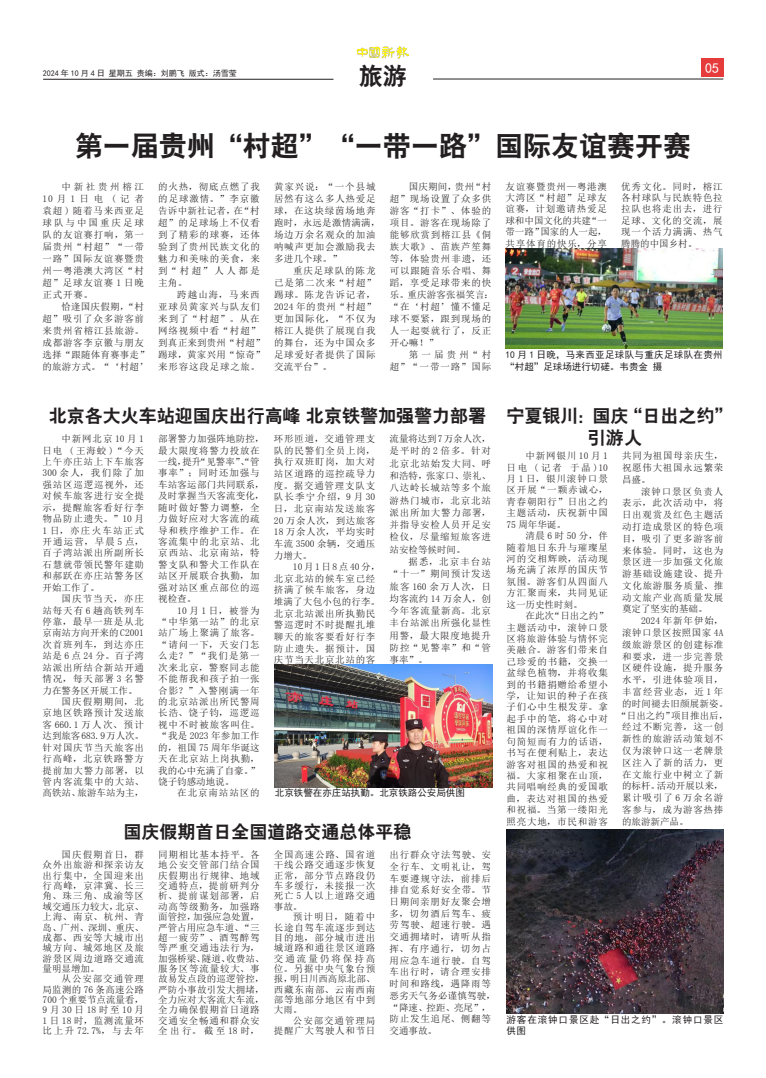
<style>
.page{position:relative;width:766px;height:1078px;background:#fff}
.page>*{position:absolute;margin:0;border:0;box-sizing:border-box;transform-origin:0 0}
.标题28{font:28px "jdchjt";color:#231f20}
.t1{font:24px "jdchjt";color:#231f20}
.标题18{font:18px/21.6px "jdchjt";color:#231f20;text-align:center}
.t2{font:14px "Sim Hei";color:#fff}
.正文{font:9.5px/11.4px "Sim Sun";letter-spacing:.08em;color:#231f20;text-align:justify}
.图注{font:9.5px/11.4px "Sim Hei";letter-spacing:.035em;color:#231f20}
.正文-2{font:9.5px "Sim Sun";color:#231f20}
.图注-2{font:9.5px/11.4px "Sim Hei";letter-spacing:.095em;color:#231f20}
.图注-3{font:9.5px "Sim Hei";color:#231f20}
.正文-3{font:9.5px/12px "Sim Sun";letter-spacing:.215em;color:#231f20;text-align:right}
.正文-4{font:9.5px "Sim Sun";letter-spacing:.05em;color:#231f20}
.正文-5{font:9.5px "Sim Sun";letter-spacing:.02em;color:#231f20}
.t3{font:8px "Sim Hei";color:#231f20}
.s1{font-family:"FZDHTK GBK1 0"}
</style>
<div class="page">
<div style="left:700px;top:58px;width:23px;height:19px;background:#e53b3b"></div>
<img style="left:356px;top:46px;width:53px;height:13px">
<hr style="left:433px;top:79px;width:290px;height:1px;background:#231f20">
<hr style="left:43px;top:79px;width:290px;height:1px;background:#231f20">
<img style="left:505px;top:249px;width:217px;height:99px">
<img style="left:275px;top:664px;width:217px;height:122px">
<img style="left:506px;top:829px;width:217px;height:183px">
<p class="t3" style="left:43px;top:69px;width:195px">2024 年 10 月 4 日 星期五 责编：刘鹏飞 版式：汤雪莹</p>
<p class="t1" style="left:359px;top:64px;width:49px">旅游</p>
<p class="t2" style="left:704px;top:61px;width:15px">05</p>
<p class="标题28" style="left:75px;top:131px;width:617px">第一届贵州<span class="s1">“</span>村超<span class="s1">”“</span>一带一路<span class="s1">”</span>国际友谊赛开赛</p>
<p class="正文" style="left:43px;top:180px;width:103px;line-height:12px;text-indent:19px">中新社贵州榕江10月1日电 (记者袁超 ) 随着马来西亚足球队与中国重庆足球队的友谊赛打响，第一届贵州“村超”“一带一路”国际友谊赛暨贵州—粤港澳大湾区“村超”足球友谊赛 1 日晚正式开赛。</p>
<p class="正文" style="left:43px;top:300px;width:108px;line-height:12px;text-align:left;text-indent:19px">恰逢国庆假期，“村超”吸引了众多游客前来贵州省榕江县旅游。成都游客李京徽与朋友选择“跟随体育赛事走”的旅游方式。“‘村超’</p>
<p class="正文" style="left:158px;top:180px;width:103px;line-height:12px">的火热，彻底点燃了我的足球激情。”李京徽告诉中新社记者，在“村超”的足球场上不仅看到了精彩的球赛，还体验到了贵州民族文化的魅力和美味的美食，来到“村超”人人都是主角。</p>
<p class="正文" style="left:158px;top:288px;width:108px;line-height:12px;text-align:left;text-indent:19px">跨越山海，马来西亚球员黄家兴与队友们来到了“村超”。从在网络视频中看“村超”到真正来到贵州“村超”踢球，黄家兴用“惊奇”来形容这段足球之旅。</p>
<p class="正文" style="left:274px;top:180px;width:108px;line-height:12px;text-align:left">黄家兴说：“一个县城居然有这么多人热爱足球，在这块绿茵场地奔跑时，永远是激情满满，场边万余名观众的加油呐喊声更加会激励我去多进几个球。”</p>
<p class="正文" style="left:274px;top:264px;width:103px;line-height:12px;text-indent:19px">重庆足球队的陈龙已是第二次来“村超”踢球。陈龙告诉记者，2024 年的贵州“村超”更加国际化，“不仅为榕江人提供了展现自我的舞台，还为中国众多足球爱好者提供了国际交流平台”。</p>
<p class="正文" style="left:389px;top:180px;width:105px;line-height:12px;text-align:left;text-indent:19px">国庆期间，贵州“村超”现场设置了众多供游客“打卡”、体验的项目。游客在现场除了能够欣赏到榕江县《侗族大歌》、苗族芦笙舞等，体验贵州非遗，还可以跟随音乐合唱、舞蹈，享受足球带来的快乐。重庆游客张福笑言：“在‘村超’懂不懂足球不要紧，跟到现场的人一起耍就行了，反正开心嘛！”</p>
<p class="正文-3" style="left:389px;top:348px;width:103px">第一届贵州“村超”“一带一路”国际</p>
<p class="标题18" style="left:49px;top:405px;width:438px">北京各大火车站迎国庆出行高峰北京铁警加强警力部署</p>
<p class="正文" style="left:43px;top:433px;width:103px;text-indent:19px">中新网北京 10 月 1日电 ( 王海蛟 )“今天上午亦庄站上下车旅客300 余人，我们除了加强站区巡逻巡视外，还对候车旅客进行安全提示，提醒旅客看好行李物品防止遗失。”10 月1 日，亦庄火车站正式开通运营，早晨 5 点，百子湾站派出所副所长石慧就带领民警年建勋和郝跃在亦庄站警务区开始工作了。</p>
<p class="正文" style="left:43px;top:593px;width:103px;text-indent:19px">国庆节当天，亦庄站每天有 6 趟高铁列车停靠，最早一班是从北京南站方向开来的 C2001次首班列车，到达亦庄站是 6 点 24 分。百子湾站派出所结合新站开通情况，每天部署 3 名警力在警务区开展工作。</p>
<p class="正文" style="left:43px;top:695px;width:103px;text-indent:19px">国庆假期期间，北京地区铁路预计发送旅客 660.1 万人次、预计达到旅客 683.9万人次。针对国庆节当天旅客出行高峰，北京铁路警方提前加大警力部署，以管内客流集中的大站、高铁站、旅游车站为主，</p>
<p class="正文" style="left:158px;top:433px;width:108px;text-align:left">部署警力加强阵地防控，最大限度将警力投放在一线，提升“见警率”、“管事率”；同时还加强与车站客运部门共同联系，及时掌握当天客流变化，随时做好警力调整，全力做好应对大客流的疏导和秩序维护工作。在客流集中的北京站、北京西站、北京南站，特警支队和警犬工作队在站区开展联合执勤，加强对站区重点部位的巡视检查。</p>
<p class="正文" style="left:158px;top:604px;width:103px;text-indent:19px">10 月 1 日，被誉为“中华第一站”的北京站广场上聚满了旅客。“请问一下，天安门怎么走？”“我们是第一次来北京，警察同志能不能帮我和孩子拍一张合影？”入警刚满一年的北京站派出所民警周长浩、饶子钧，巡逻巡视中不时被旅客叫住。“我是 2023 年参加工作的，祖国 75 周年华诞这天在北京站上岗执勤，我的心中充满了自豪。”饶子钧感动地说。</p>
<p class="正文" style="left:177px;top:787px;width:84px">在北京南站站区的</p>
<p class="正文" style="left:274px;top:433px;width:103px">环形匝道，交通管理支队的民警们全员上岗，执行双班盯岗，加大对站区道路的巡控疏导力度。据交通管理支队支队长季宁介绍，9 月 30日，北京南站发送旅客20 万余人次，到达旅客18 万余人次，平均实时车流 3500 余辆，交通压力增大。</p>
<p class="正文" style="left:274px;top:561px;width:108px;text-align:left;text-indent:19px">10月1日8点40分，北京北站的候车室已经挤满了候车旅客，身边堆满了大包小包的行李。北京北站派出所执勤民警巡逻时不时提醒扎堆聊天的旅客要看好行李防止遗失。据预计，国庆节当天北京北站的客</p>
<p class="正文" style="left:389px;top:432px;width:103px;line-height:12.3px">流量将达到 7万余人次，是平时的 2 倍多。针对北京北站始发大同、呼和浩特，张家口、崇礼、八达岭长城站等多个旅游热门城市，北京北站派出所加大警力部署，并指导安检人员开足安检仪，尽量缩短旅客进站安检等候时间。</p>
<p class="正文" style="left:389px;top:555px;width:103px;line-height:12.3px;text-indent:19px">据悉，北京丰台站“十一”期间预计发送旅客 160 余万人次，日均客流约 14 万余人，创今年客流量新高。北京丰台站派出所强化显性用警，最大限度地提升防控“见警率”和“管事率”。</p>
<p class="图注-3" style="left:275px;top:788px;width:191px">北京铁警在亦庄站执勤。北京铁路公安局供图</p>
<p class="标题18" style="left:123px;top:820px;width:289px">国庆假期首日全国道路交通总体平稳</p>
<p class="正文" style="left:43px;top:849px;width:103px;line-height:10.3px;text-indent:19px">国庆假期首日，群众外出旅游和探亲访友出行集中，全国迎来出行高峰，京津冀、长三角、珠三角、成渝等区域交通压力较大，北京、上海、南京、杭州、青岛、广州、深圳、重庆、成都、西安等大城市出城方向、城郊地区及旅游景区周边道路交通流量明显增加。</p>
<p class="正文" style="left:43px;top:973px;width:103px;line-height:10.3px;text-indent:19px">从公安部交通管理局监测的 76 条高速公路700 个重要节点流量看，9月30日18时至10月1 日 18 时，监测流量环比上升 72.7%，与去年</p>
<p class="正文" style="left:158px;top:849px;width:108px;line-height:10.3px;text-align:left">同期相比基本持平。各地公安交管部门结合国庆假期出行规律、地域交通特点，提前研判分析、提前谋划部署，启动高等级勤务，加强路面管控，加强应急处置，严管占用应急车道、“三超一疲劳”、酒驾醉驾等严重交通违法行为，加强桥梁、隧道、收费站、服务区等流量较大、事故易发点段的巡逻管控，严防小事故引发大拥堵，全力应对大客流大车流，全力确保假期首日道路交通安全畅通和群众安全出行。截至18时，</p>
<p class="正文" style="left:274px;top:849px;width:103px;line-height:10.3px">全国高速公路、国省道干线公路交通逐步恢复正常，部分节点路段仍车多缓行，未接报一次死亡 5 人以上道路交通事故。</p>
<p class="正文" style="left:274px;top:911px;width:103px;line-height:10.3px;text-indent:19px">预计明日，随着中长途自驾车流逐步到达目的地，部分城市进出城道路和通往景区道路交通流量仍将保持高位。另据中央气象台预报，明日川西高原北部、西藏东南部、云南西南部等地部分地区有中到大雨。</p>
<p class="正文" style="left:274px;top:1014px;width:103px;line-height:10.3px;text-align:right">公安部交通管理局<br>提醒广大驾驶人和节日</p>
<p class="正文" style="left:389px;top:848px;width:108px;line-height:11.7px;text-align:left">出行群众守法驾驶、安全行车、文明礼让，驾车要遵规守法，前排后排自觉系好安全带。节日期间亲朋好友聚会增多，切勿酒后驾车、疲劳驾驶、超速行驶。遇交通拥堵时，请听从指挥、有序通行，切勿占用应急车道行驶。自驾车出行时，请合理安排时间和路线，遇降雨等恶劣天气务必谨慎驾驶，“降速、控距、亮尾”，防止发生追尾、侧翻等交通事故。</p>
<p class="正文" style="left:505px;top:180px;width:103px">友谊赛暨贵州—粤港澳大湾区“村超”足球友谊赛，计划邀请热爱足球和中国文化的共建“一带一路”国家的人一起，共享体育的快乐，分享</p>
<p class="正文" style="left:621px;top:180px;width:103px">优秀文化。同时，榕江各村球队与民族特色拉拉队也将走出去，进行足球、文化的交流，展现一个活力满满、热气腾腾的中国乡村。</p>
<p class="图注" style="left:505px;top:349px;width:219px">10 月 1 日晚，马来西亚足球队与重庆足球队在贵州“村超”足球场进行切磋。韦贵金 摄</p>
<p class="标题18" style="left:506px;top:405px;width:227px">宁夏银川<span class="s1">：</span>国庆<span class="s1">“</span>日出之约<span class="s1">”</span>引游人</p>
<p class="正文" style="left:506px;top:450px;width:103px;text-indent:19px">中新网银川 10 月 1日电 ( 记者 于晶 )10月 1 日，银川滚钟口景区开展“一颗赤诚心，青春朝阳行”日出之约主题活动，庆祝新中国75 周年华诞。</p>
<p class="正文" style="left:506px;top:530px;width:103px;text-indent:19px">清晨6时50分，伴随着旭日东升与璀璨星河的交相辉映，活动现场充满了浓厚的国庆节氛围。游客们从四面八方汇聚而来，共同见证这一历史性时刻。</p>
<p class="正文" style="left:506px;top:610px;width:103px;text-indent:19px">在此次“日出之约”主题活动中，滚钟口景区将旅游体验与情怀完美融合。游客们带来自己珍爱的书籍，交换一盆绿色植物，并将收集到的书籍捐赠给希望小学，让知识的种子在孩子们心中生根发芽。拿起手中的笔，将心中对祖国的深情厚谊化作一句简短而有力的话语，书写在便利贴上，表达游客对祖国的热爱和祝福。大家相聚在山顶，共同唱响经典的爱国歌曲，表达对祖国的热爱和祝福。当第一缕阳光照亮大地，市民和游客</p>
<p class="正文" style="left:622px;top:450px;width:103px;line-height:11.8px">共同为祖国母亲庆生，祝愿伟大祖国永远繁荣昌盛。</p>
<p class="正文" style="left:622px;top:485px;width:103px;line-height:11.8px;text-indent:19px">滚钟口景区负责人表示，此次活动中，将日出观赏及红色主题活动打造成景区的特色项目，吸引了更多游客前来体验。同时，这也为景区进一步加强文化旅游基础设施建设、提升文化旅游服务质量、推动文旅产业高质量发展奠定了坚实的基础。</p>
<p class="正文" style="left:641px;top:615px;width:84px">2024 年新年伊始，</p>
<p class="正文-4" style="left:622px;top:627px;width:103px">滚钟口景区按照国家 4A</p>
<p class="正文" style="left:622px;top:638px;width:103px">级旅游景区的创建标准</p>
<p class="正文" style="left:622px;top:650px;width:103px">和要求，进一步完善景</p>
<p class="正文" style="left:622px;top:662px;width:103px">区硬件设施，提升服务</p>
<p class="正文" style="left:622px;top:674px;width:103px">水平，引进体验项目，</p>
<p class="正文" style="left:622px;top:685px;width:103px">丰富经营业态，近 1 年</p>
<p class="正文-5" style="left:622px;top:698px;width:108px">的时间褪去旧颜展新姿。</p>
<p class="正文-2" style="left:617px;top:710px;width:112px">“日出之约”项目推出后，</p>
<p class="正文" style="left:622px;top:721px;width:103px">经过不断完善，这一创</p>
<p class="正文" style="left:622px;top:732px;width:103px">新性的旅游活动策划不</p>
<p class="正文" style="left:622px;top:744px;width:103px">仅为滚钟口这一老牌景</p>
<p class="正文" style="left:622px;top:756px;width:103px">区注入了新的活力，更</p>
<p class="正文" style="left:622px;top:768px;width:103px">在文旅行业中树立了新</p>
<p class="正文-2" style="left:622px;top:781px;width:103px">的标杆。活动开展以来，</p>
<p class="正文" style="left:622px;top:791px;width:103px">累计吸引了 6 万余名游</p>
<p class="正文" style="left:622px;top:803px;width:103px">客参与，成为游客热捧</p>
<p class="正文" style="left:622px;top:815px;width:68px">的旅游新产品。</p>
<p class="图注-2" style="left:506px;top:1013px;width:218px">游客在滚钟口景区赴“日出之约”。滚钟口景区供图</p>
</div>
